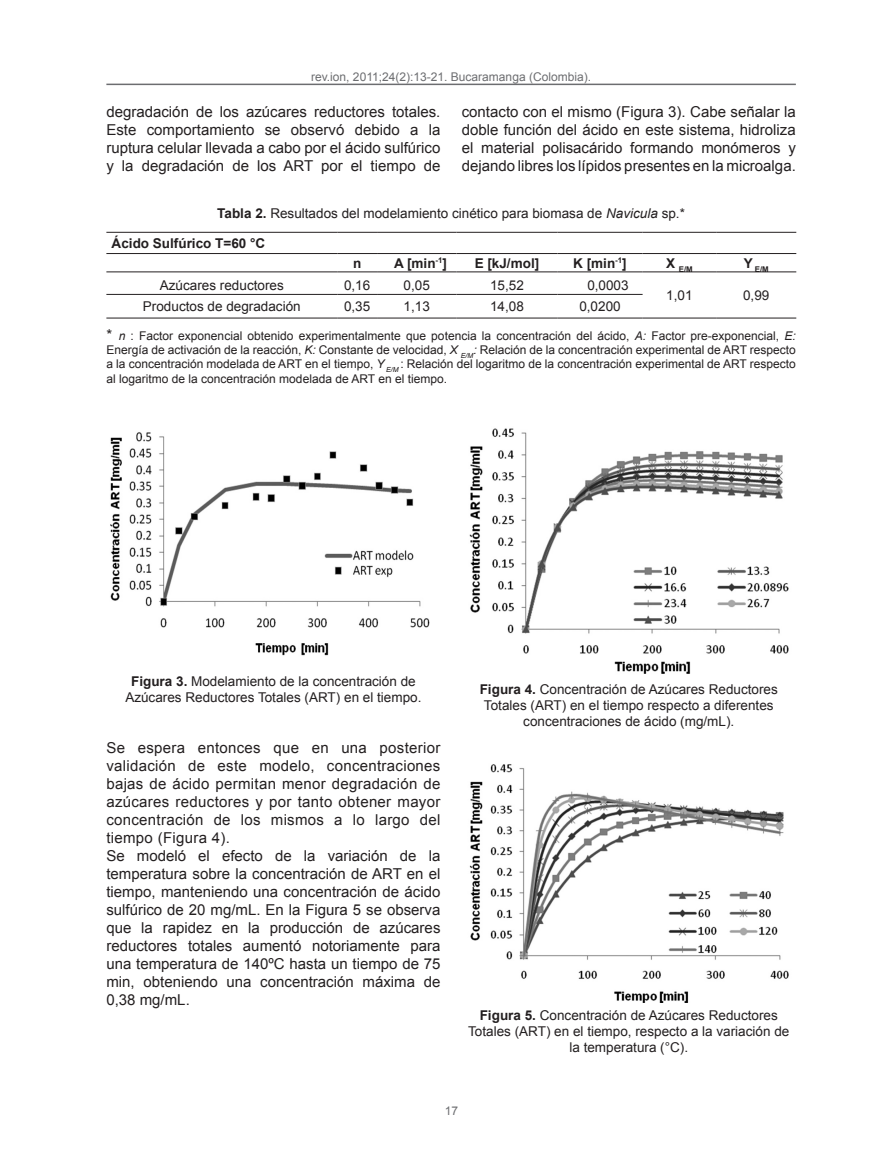
<style>
.page{position:relative;width:881px;height:1149px;background:#fff}
.page>*{position:absolute;margin:0;border:0;box-sizing:border-box;transform-origin:0 0}
.t1{font:15px/18px "Arial";color:#231f20;text-align:justify}
.t2{font:13.5px/16.2px "Arial";color:#231f20;text-align:center}
.t3{font:700 13.5px "Arial";color:#231f20}
.t4{font:12px/14.4px "Arial";color:#231f20;text-align:justify}
.t5{font:12px "Arial";color:#6c6d70}
.t6{font:700 7.8px "Arial";color:#231f20}
.s1{font-weight:700}
.s2{font-style:italic}
.s3{font-size:15px}
</style>
<div class="page">
<hr style="left:106px;top:84px;width:689px;height:1px;background:#6c6d70">
<hr style="left:106px;top:232px;width:231px;height:1px;background:#231f20">
<hr style="left:337px;top:232px;width:40px;height:1px;background:#231f20">
<hr style="left:377px;top:232px;width:79px;height:1px;background:#231f20">
<hr style="left:456px;top:232px;width:101px;height:1px;background:#231f20">
<hr style="left:557px;top:232px;width:85px;height:1px;background:#231f20">
<hr style="left:642px;top:232px;width:74px;height:1px;background:#231f20">
<hr style="left:716px;top:232px;width:80px;height:1px;background:#231f20">
<hr style="left:106px;top:253px;width:231px;height:1px;background:#231f20">
<hr style="left:337px;top:253px;width:40px;height:1px;background:#231f20">
<hr style="left:377px;top:253px;width:79px;height:1px;background:#231f20">
<hr style="left:456px;top:253px;width:101px;height:1px;background:#231f20">
<hr style="left:557px;top:253px;width:85px;height:1px;background:#231f20">
<hr style="left:642px;top:253px;width:74px;height:1px;background:#231f20">
<hr style="left:716px;top:253px;width:80px;height:1px;background:#231f20">
<hr style="left:106px;top:271px;width:231px;height:1px;background:#231f20">
<hr style="left:337px;top:271px;width:40px;height:1px;background:#231f20">
<hr style="left:377px;top:271px;width:79px;height:1px;background:#231f20">
<hr style="left:456px;top:271px;width:101px;height:1px;background:#231f20">
<hr style="left:557px;top:271px;width:85px;height:1px;background:#231f20">
<hr style="left:642px;top:271px;width:74px;height:1px;background:#231f20">
<hr style="left:716px;top:271px;width:80px;height:1px;background:#231f20">
<hr style="left:642px;top:317px;width:74px;height:1px;background:#231f20">
<hr style="left:716px;top:317px;width:80px;height:1px;background:#231f20">
<hr style="left:106px;top:294px;width:231px;height:1px;background:#231f20">
<hr style="left:337px;top:294px;width:40px;height:1px;background:#231f20">
<hr style="left:377px;top:294px;width:79px;height:1px;background:#231f20">
<hr style="left:456px;top:294px;width:101px;height:1px;background:#231f20">
<hr style="left:557px;top:294px;width:85px;height:1px;background:#231f20">
<hr style="left:106px;top:317px;width:231px;height:1px;background:#231f20">
<hr style="left:337px;top:317px;width:40px;height:1px;background:#231f20">
<hr style="left:377px;top:317px;width:79px;height:1px;background:#231f20">
<hr style="left:456px;top:317px;width:101px;height:1px;background:#231f20">
<hr style="left:557px;top:317px;width:85px;height:1px;background:#231f20">
<img style="left:110px;top:432px;width:320px;height:224px">
<img style="left:469px;top:428px;width:320px;height:246px">
<img style="left:469px;top:764px;width:320px;height:237px">
<p class="t5" style="left:311px;top:69px;width:281px">rev.ion, 2011;24(2):13-21. Bucaramanga (Colombia).</p>
<p class="t1" style="left:106px;top:103px;width:335px">degradación de los azúcares reductores totales.<br>Este comportamiento se observó debido a la ruptura celular llevada a cabo por el ácido sulfúrico y la degradación de los ART por el tiempo de</p>
<p class="t1" style="left:461px;top:103px;width:335px">contacto con el mismo (Figura 3). Cabe señalar la doble función del ácido en este sistema, hidroliza el material polisacárido formando monómeros y dejando libres los lípidos presentes en la microalga.</p>
<p class="t2" style="left:217px;top:205px;width:469px"><span class="s1">Tabla 2.</span> Resultados del modelamiento cinético para biomasa de <span class="s2">Navicula</span> sp.*</p>
<p class="t3" style="left:112px;top:234px;width:155px">Ácido Sulfúrico T=60 °C</p>
<p class="t3" style="left:353px;top:254px;width:10px">n</p>
<p class="t3" style="left:394px;top:254px;width:54px">A [min<sup>-1</sup>]</p>
<p class="t3" style="left:474px;top:254px;width:66px">E [kJ/mol]</p>
<p class="t3" style="left:573px;top:254px;width:55px">K [min<sup>-1</sup>]</p>
<p class="t6" style="left:665px;top:264px;width:28px"><sup>X</sup> E/M</p>
<p class="t6" style="left:743px;top:264px;width:26px"><sup>Y</sup> E/M</p>
<p class="t2" style="left:160px;top:277px;width:125px">Azúcares reductores</p>
<p class="t2" style="left:344px;top:277px;width:28px">0,16</p>
<p class="t2" style="left:403px;top:277px;width:28px">0,05</p>
<p class="t2" style="left:490px;top:277px;width:35px">15,52</p>
<p class="t2" style="left:587px;top:277px;width:43px">0,0003</p>
<p class="t2" style="left:666px;top:287px;width:28px">1,01</p>
<p class="t2" style="left:742px;top:287px;width:28px">0,99</p>
<p class="t2" style="left:143px;top:298px;width:159px">Productos de degradación</p>
<p class="t2" style="left:344px;top:298px;width:28px">0,35</p>
<p class="t2" style="left:403px;top:298px;width:28px">1,13</p>
<p class="t2" style="left:490px;top:298px;width:35px">14,08</p>
<p class="t2" style="left:579px;top:298px;width:43px">0,0200</p>
<p class="t4" style="left:106px;top:328px;width:690px"><span class="s3">*</span> <span class="s2">n</span> : Factor exponencial obtenido experimentalmente que potencia la concentración del ácido, <span class="s2">A:</span> Factor pre-exponencial, <span class="s2">E:<br></span>Energía de activación de la reacción, <span class="s2">K:</span> Constante de velocidad, <span class="s2">X</span> <sub>E/M</sub><span class="s2">:</span> Relación de la concentración experimental de ART respecto a la concentración modelada de ART en el tiempo, <span class="s2">Y</span> <sub>E/M</sub> : Relación del logaritmo de la concentración experimental de ART respecto al logaritmo de la concentración modelada de ART en el tiempo.</p>
<p class="t2" style="left:125px;top:672px;width:297px"><span class="s1">Figura 3.</span> Modelamiento de la concentración de<br>Azúcares Reductores Totales (ART) en el tiempo.</p>
<p class="t1" style="left:106px;top:738px;width:335px">Se espera entonces que en una posterior validación de este modelo, concentraciones bajas de ácido permitan menor degradación de azúcares reductores y por tanto obtener mayor concentración de los mismos a lo largo del tiempo (Figura 4).</p>
<p class="t1" style="left:106px;top:846px;width:335px">Se modeló el efecto de la variación de la temperatura sobre la concentración de ART en el tiempo, manteniendo una concentración de ácido sulfúrico de 20 mg/mL. En la Figura 5 se observa que la rapidez en la producción de azúcares reductores totales aumentó notoriamente para una temperatura de 140ºC hasta un tiempo de 75 min, obteniendo una concentración máxima de</p>
<p class="t1" style="left:106px;top:990px;width:85px">0,38 mg/mL.</p>
<p class="t2" style="left:479px;top:681px;width:299px"><span class="s1">Figura 4.</span> Concentración de Azúcares Reductores<br>Totales (ART) en el tiempo respecto a diferentes concentraciones de ácido (mg/mL).</p>
<p class="t2" style="left:468px;top:1006px;width:322px"><span class="s1">Figura 5.</span> Concentración de Azúcares Reductores<br>Totales (ART) en el tiempo, respecto a la variación de la temperatura (°C).</p>
<p class="t5" style="left:444px;top:1102px;width:15px">17</p>
</div>
